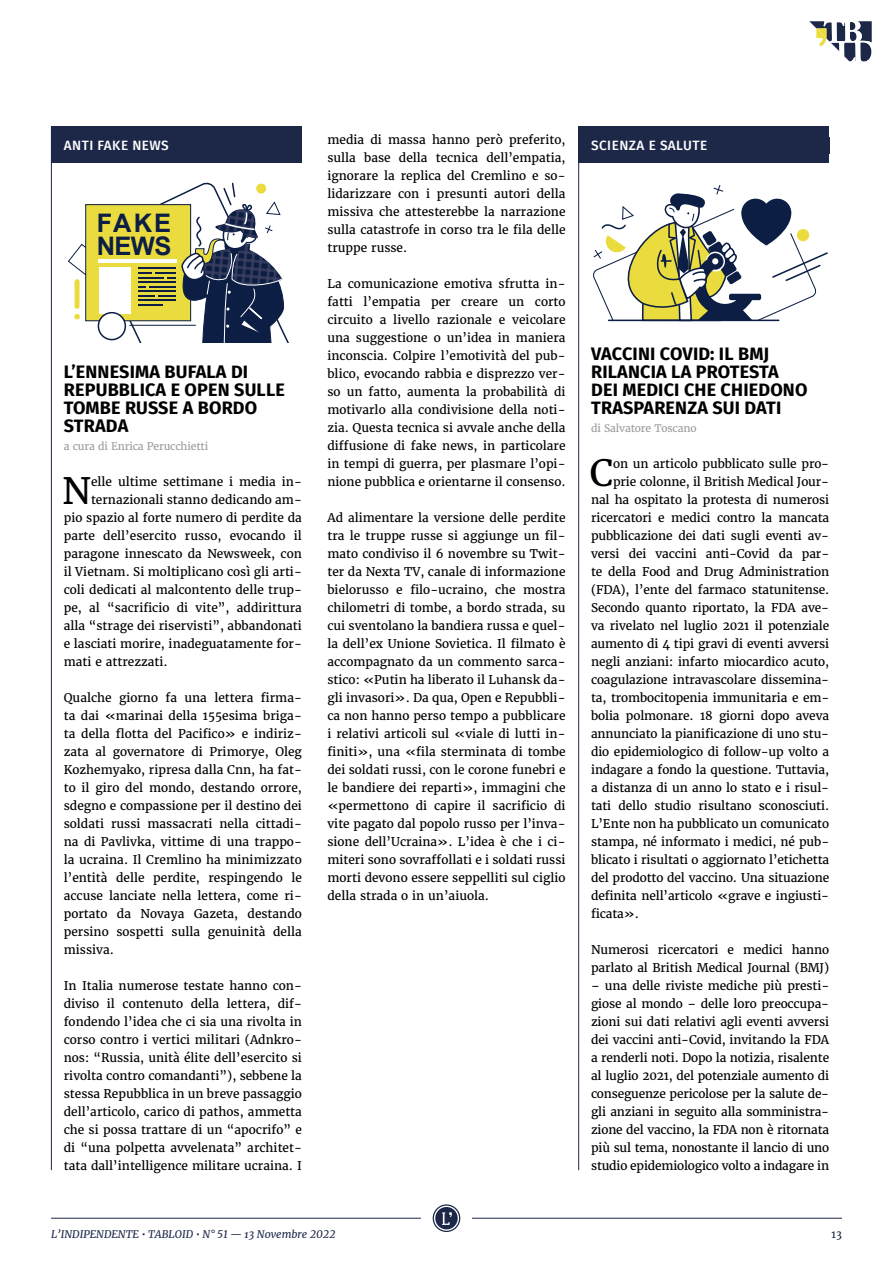
<style>
.page{position:relative;width:893px;height:1263px;background:#fff}
.page>*{position:absolute;margin:0;border:0;box-sizing:border-box;transform-origin:0 0}
.t1{font:36.15px "Merriweather";color:#000}
.t2{font:700 25.5px "Arial";letter-spacing:.01em;color:#0c1e44}
.t3{font:700 18px/18px "Fira Sans";letter-spacing:.01em;color:#000}
.t4{font:500 13.5px "Fira Sans";letter-spacing:.035em;color:#fff}
.t5{font:12px/18px "Merriweather";letter-spacing:-.01em;color:#000;text-align:justify}
.t6{font:10.5px "Merriweather";letter-spacing:-.015em;color:#9d9d9c}
.t7{font:italic 10.5px "Merriweather";color:#1d2849}
.t8{font:10.5px "Merriweather";color:#1d2849}
</style>
<div class="page">
<hr style="left:51px;top:1218px;width:370px;height:1px;background:#1d2849">
<hr style="left:472px;top:1218px;width:370px;height:1px;background:#1d2849">
<svg style="left:433px;top:1204px;width:27px;height:28px"></svg>
<svg style="left:809px;top:21px;width:63px;height:41px"></svg>
<div style="left:51px;top:126px;width:251px;height:36px;background:#1d2849"></div>
<hr style="left:51px;top:126px;width:1px;height:1044px;background:#1d2849">
<svg style="left:68px;top:183px;width:221px;height:159px"></svg>
<hr style="left:130px;top:325px;width:66px;height:1px;background:#0c1e44">
<div style="left:578px;top:126px;width:251px;height:36px;background:#1d2849"></div>
<hr style="left:578px;top:126px;width:1px;height:1044px;background:#1d2849">
<svg style="left:593px;top:184px;width:235px;height:137px"></svg>
<div style="left:797px;top:229px;width:12px;height:12px;background:#eadc3e;border-radius:50%"></div>
<p class="t4" style="left:64px;top:135px;width:106px">ANTI FAKE NEWS</p>
<h2 class="t2" style="left:96px;top:206px;width:76px">FAKE</h2>
<h2 class="t2" style="left:96px;top:230px;width:77px">NEWS</h2>
<h3 class="t3" style="left:64px;top:361px;width:223px">L’ENNESIMA BUFALA DI<br>REPUBBLICA E OPEN SULLE<br>TOMBE RUSSE A BORDO<br>STRADA</h3>
<p class="t6" style="left:64px;top:440px;width:146px">a cura di Enrica Perucchietti</p>
<h1 class="t1" style="left:62px;top:468px;width:30px">N</h1>
<p class="t5" style="left:91px;top:473px;width:212px">elle ultime settimane i media in-</p>
<p class="t5" style="left:91px;top:491px;width:212px">ternazionali stanno dedicando am-</p>
<p class="t5" style="left:64px;top:509px;width:240px">pio spazio al forte numero di perdite da</p>
<p class="t5" style="left:64px;top:527px;width:240px">parte dell’esercito russo, evocando il</p>
<p class="t5" style="left:64px;top:545px;width:240px">paragone innescato da Newsweek, con</p>
<p class="t5" style="left:64px;top:563px;width:240px">il Vietnam. Si moltiplicano così gli arti-</p>
<p class="t5" style="left:64px;top:581px;width:240px">coli dedicati al malcontento delle trup-</p>
<p class="t5" style="left:64px;top:599px;width:240px">pe, al “sacrificio di vite”, addirittura</p>
<p class="t5" style="left:64px;top:617px;width:240px">alla “strage dei riservisti”, abbandonati</p>
<p class="t5" style="left:64px;top:635px;width:240px">e lasciati morire, inadeguatamente for-</p>
<p class="t5" style="left:64px;top:653px;width:105px">mati e attrezzati.</p>
<p class="t5" style="left:64px;top:689px;width:240px">Qualche giorno fa una lettera firma&shy;ta dai «marinai della 155esima briga&shy;ta della flotta del Pacifico» e indiriz&shy;zata al governatore di Primorye, Oleg Kozhemyako, ripresa dalla Cnn, ha fat&shy;to il giro del mondo, destando orrore, sdegno e compassione per il destino dei soldati russi massacrati nella cittadi&shy;na di Pavlivka, vittime di una trappo&shy;la ucraina. Il Cremlino ha minimizzato l’entità delle perdite, respingendo le accuse lanciate nella lettera, come ri&shy;portato da Novaya Gazeta, destando persino sospetti sulla genuinità della missiva.</p>
<p class="t5" style="left:64px;top:977px;width:240px">In Italia numerose testate hanno con&shy;diviso il contenuto della lettera, dif&shy;fondendo l’idea che ci sia una rivolta in corso contro i vertici militari (Adnkro&shy;nos: “Russia, unità élite dell’esercito si rivolta contro comandanti”), sebbene la stessa Repubblica in un breve passaggio dell’articolo, carico di pathos, ammetta che si possa trattare di un “apocrifo” e di “una polpetta avvelenata” architet&shy;tata dall’intelligence militare ucraina. I</p>
<p class="t5" style="left:327px;top:131px;width:240px">media di massa hanno però preferito, sulla base della tecnica dell’empatia, ignorare la replica del Cremlino e so&shy;lidarizzare con i presunti autori della missiva che attesterebbe la narrazione sulla catastrofe in corso tra le fila delle truppe russe.</p>
<p class="t5" style="left:327px;top:275px;width:240px">La comunicazione emotiva sfrutta in&shy;fatti l’empatia per creare un corto circuito a livello razionale e veicolare una suggestione o un’idea in maniera inconscia. Colpire l’emotività del pub&shy;blico, evocando rabbia e disprezzo ver&shy;so un fatto, aumenta la probabilità di motivarlo alla condivisione della noti&shy;zia. Questa tecnica si avvale anche della diffusione di fake news, in particolare in tempi di guerra, per plasmare l’opi&shy;nione pubblica e orientarne il consenso.</p>
<p class="t5" style="left:327px;top:509px;width:240px">Ad alimentare la versione delle perdite tra le truppe russe si aggiunge un fil&shy;mato condiviso il 6 novembre su Twit&shy;ter da Nexta TV, canale di informazione bielorusso e filo-ucraino, che mostra chilometri di tombe, a bordo strada, su cui sventolano la bandiera russa e quel&shy;la dell’ex Unione Sovietica. Il filmato è accompagnato da un commento sarca&shy;stico: «Putin ha liberato il Luhansk da&shy;gli invasori». Da qua, Open e Repubbli&shy;ca non hanno perso tempo a pubblicare i relativi articoli sul «viale di lutti in&shy;finiti», una «fila sterminata di tombe dei soldati russi, con le corone funebri e le bandiere dei reparti», immagini che «permettono di capire il sacrificio di vite pagato dal popolo russo per l’inva&shy;sione dell’Ucraina». L’idea è che i ci&shy;miteri sono sovraffollati e i soldati russi morti devono essere seppelliti sul ciglio della strada o in un’aiuola.</p>
<p class="t4" style="left:591px;top:135px;width:118px">SCIENZA E SALUTE</p>
<h3 class="t3" style="left:591px;top:343px;width:218px">VACCINI COVID: IL BMJ<br>RILANCIA LA PROTESTA<br>DEI MEDICI CHE CHIEDONO<br>TRASPARENZA SUI DATI</h3>
<p class="t6" style="left:591px;top:422px;width:107px">di Salvatore Toscano</p>
<h1 class="t1" style="left:590px;top:450px;width:25px">C</h1>
<p class="t5" style="left:613px;top:455px;width:218px">on un articolo pubblicato sulle pro-</p>
<p class="t5" style="left:613px;top:473px;width:218px">prie colonne, il British Medical Jour-</p>
<p class="t5" style="left:591px;top:491px;width:240px">nal ha ospitato la protesta di numerosi</p>
<p class="t5" style="left:591px;top:509px;width:240px">ricercatori e medici contro la mancata</p>
<p class="t5" style="left:591px;top:527px;width:240px">pubblicazione dei dati sugli eventi av-</p>
<p class="t5" style="left:591px;top:545px;width:240px">versi dei vaccini anti-Covid da par-</p>
<p class="t5" style="left:591px;top:563px;width:240px">te della Food and Drug Administration</p>
<p class="t5" style="left:591px;top:581px;width:240px">(FDA), l’ente del farmaco statunitense.</p>
<p class="t5" style="left:591px;top:599px;width:240px">Secondo quanto riportato, la FDA ave-</p>
<p class="t5" style="left:591px;top:617px;width:240px">va rivelato nel luglio 2021 il potenziale</p>
<p class="t5" style="left:591px;top:635px;width:240px">aumento di 4 tipi gravi di eventi avversi</p>
<p class="t5" style="left:591px;top:653px;width:240px">negli anziani: infarto miocardico acuto,</p>
<p class="t5" style="left:591px;top:671px;width:240px">coagulazione intravascolare dissemina-</p>
<p class="t5" style="left:591px;top:689px;width:240px">ta, trombocitopenia immunitaria e em-</p>
<p class="t5" style="left:591px;top:707px;width:240px">bolia polmonare. 18 giorni dopo aveva</p>
<p class="t5" style="left:591px;top:725px;width:240px">annunciato la pianificazione di uno stu-</p>
<p class="t5" style="left:591px;top:743px;width:240px">dio epidemiologico di follow-up volto a</p>
<p class="t5" style="left:591px;top:761px;width:240px">indagare a fondo la questione. Tuttavia,</p>
<p class="t5" style="left:591px;top:779px;width:240px">a distanza di un anno lo stato e i risul-</p>
<p class="t5" style="left:591px;top:797px;width:240px">tati dello studio risultano sconosciuti.</p>
<p class="t5" style="left:591px;top:815px;width:240px">L’Ente non ha pubblicato un comunicato</p>
<p class="t5" style="left:591px;top:833px;width:240px">stampa, né informato i medici, né pub-</p>
<p class="t5" style="left:591px;top:851px;width:240px">blicato i risultati o aggiornato l’etichetta</p>
<p class="t5" style="left:591px;top:869px;width:240px">del prodotto del vaccino. Una situazione</p>
<p class="t5" style="left:591px;top:887px;width:240px">definita nell’articolo «grave e ingiusti-</p>
<p class="t5" style="left:591px;top:905px;width:49px">ficata».</p>
<p class="t5" style="left:591px;top:941px;width:240px">Numerosi ricercatori e medici hanno parlato al British Medical Journal (BMJ)</p>
<p class="t5" style="left:591px;top:977px;width:240px">– una delle riviste mediche più presti&shy;giose al mondo – delle loro preoccupa&shy;zioni sui dati relativi agli eventi avversi dei vaccini anti-Covid, invitando la FDA a renderli noti. Dopo la notizia, risalente al luglio 2021, del potenziale aumento di conseguenze pericolose per la salute de&shy;gli anziani in seguito alla somministra&shy;zione del vaccino, la FDA non è ritornata più sul tema, nonostante il lancio di uno studio epidemiologico volto a indagare in</p>
<p class="t7" style="left:51px;top:1227px;width:286px">L’INDIPENDENTE • TABLOID • N° 51 — 13 Novembre 2022</p>
<p class="t8" style="left:831px;top:1227px;width:12px">13</p>
</div>
